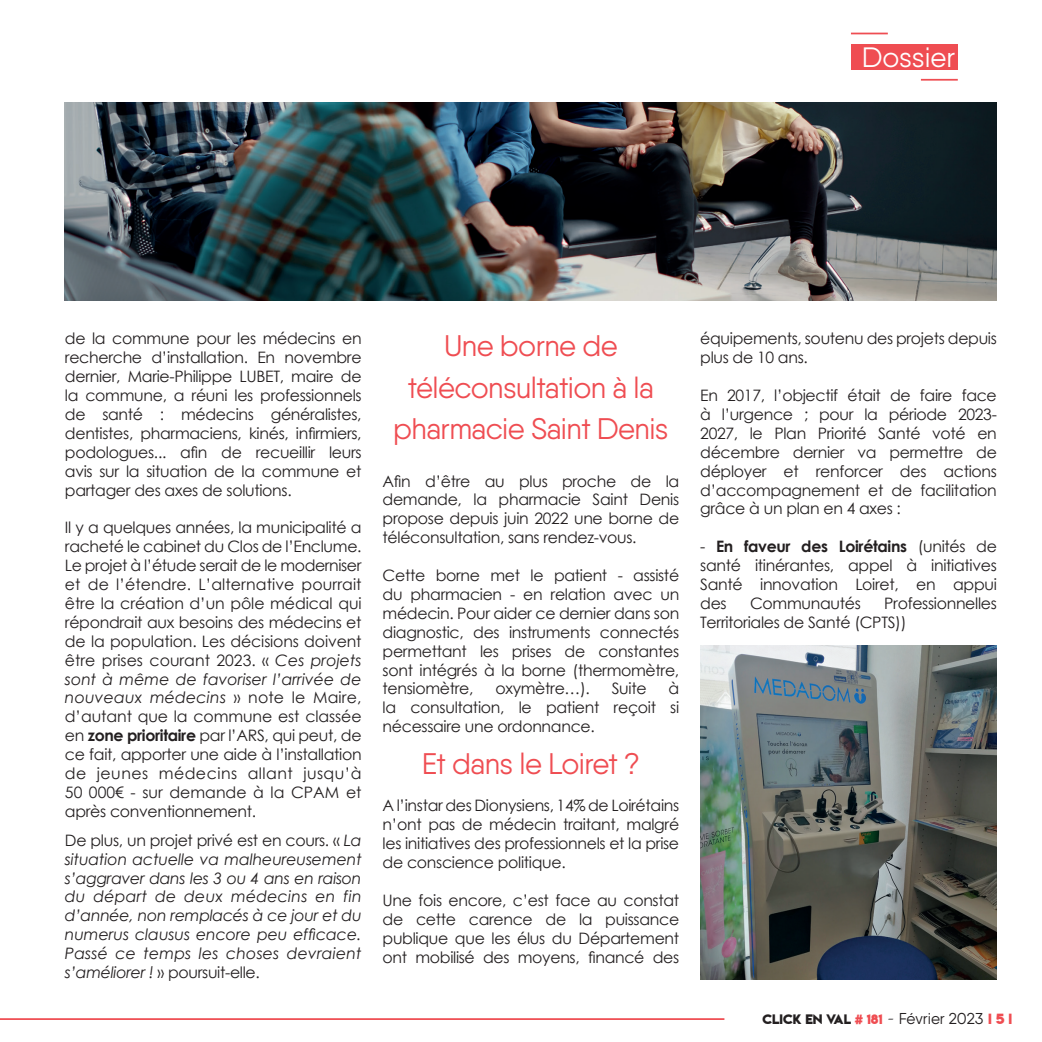
<style>
.page{position:relative;width:1042px;height:1042px;background:#fff}
.page>*{position:absolute;margin:0;border:0;box-sizing:border-box;transform-origin:0 0}
.t1{font:29.75px/41.3px "Qanelas";letter-spacing:-.02em;color:#ef4d52;text-align:center}
.t2{font:28px "Qanelas";color:#fff}
.t3{font:15.75px/18.9px "Century Gothic";letter-spacing:-.02em;color:#231f20;text-align:justify}
.t4{font:italic 15.75px/18.9px "Century Gothic";letter-spacing:.01em;color:#231f20;text-align:justify}
.t5{font:15.75px "Qanelas";color:#231f20}
.s1{font-style:italic}
.s2{font-weight:700}
.s3{font-style:normal}
.s4{font-family:"Lemon Milkbold";font-size:12.25px}
.s5{font-family:"Lemon Milkbold";font-size:12.25px;color:#ef4d52}
.s6{font-family:"Baskerville";font-style:italic;font-size:19.25px}
.s7{font-family:"Lemon Milkbold";font-size:13.12px;color:#ef4d52}
</style>
<div class="page">
<img style="left:65px;top:102px;width:932px;height:198px">
<hr style="left:0;top:1018px;width:724px;height:2px;background:#ef4d52">
<div style="left:851px;top:44px;width:106px;height:26px;background:#ef4d52"></div>
<hr style="left:921px;top:79px;width:37px;height:2px;background:#ef4d52">
<hr style="left:851px;top:33px;width:37px;height:1px;background:#ef4d52">
<img style="left:700px;top:645px;width:297px;height:335px">
<p class="t2" style="left:862px;top:40px;width:95px">Dossier</p>
<p class="t3" style="left:65px;top:329px;width:298px">de la commune pour les médecins en recherche d’installation. En novembre dernier, Marie-Philippe LUBET, maire de la commune, a réuni les professionnels de santé : médecins généralistes, dentistes, pharmaciens, kinés, infirmiers, podologues... afin de recueillir leurs avis sur la situation de la commune et partager des axes de solutions.</p>
<p class="t3" style="left:65px;top:518px;width:298px">Il y a quelques années, la municipalité a racheté le cabinet du Clos de l’Enclume.<br>Le projet à l’étude serait de le moderniser et de l’étendre. L’alternative pourrait être la création d’un pôle médical qui répondrait aux besoins des médecins et de la population. Les décisions doivent être prises courant 2023. « <span class="s1">Ces projets sont à même de favoriser l’arrivée de nouveaux médecins</span> » note le Maire, d’autant que la commune est classée en <span class="s2">zone prioritaire</span> par l’ARS, qui peut, de ce fait, apporter une aide à l’installation de jeunes médecins allant jusqu’à 50 000€ - sur demande à la CPAM et après conventionnement.</p>
<p class="t4" style="left:65px;top:830px;width:298px"><span class="s3">De plus, un projet privé est en cours. «</span> La situation actuelle va malheureusement s’aggraver dans les 3 ou 4 ans en raison du départ de deux médecins en fin d’année, non remplacés à ce jour et du numerus clausus encore peu efficace.<br>Passé ce temps les choses devraient s’améliorer ! <span class="s3">» poursuit-elle.</span></p>
<p class="t1" style="left:393px;top:325px;width:277px">Une borne de téléconsultation à la pharmacie Saint Denis</p>
<p class="t3" style="left:383px;top:471px;width:298px">Afin d’être au plus proche de la demande, la pharmacie Saint Denis propose depuis juin 2022 une borne de téléconsultation, sans rendez-vous.</p>
<p class="t3" style="left:383px;top:566px;width:298px">Cette borne met le patient - assisté du pharmacien - en relation avec un médecin. Pour aider ce dernier dans son diagnostic, des instruments connectés permettant les prises de constantes sont intégrés à la borne (thermomètre, tensiomètre,</p>
<p class="t3" style="left:383px;top:679px;width:298px;text-indent:286px">à la consultation, le patient reçoit si nécessaire une ordonnance.</p>
<p class="t1" style="left:422px;top:742px;width:220px">Et dans le Loiret ?</p>
<p class="t3" style="left:383px;top:796px;width:298px">A l’instar des Dionysiens, 14% de Loirétains n’ont pas de médecin traitant, malgré les initiatives des professionnels et la prise de conscience politique.</p>
<p class="t3" style="left:383px;top:890px;width:298px">Une fois encore, c’est face au constat de cette carence de la puissance publique que les élus du Département ont mobilisé des moyens, financé des</p>
<p class="t3" style="left:495px;top:679px;width:96px">oxymètre…).</p>
<p class="t3" style="left:612px;top:679px;width:36px">Suite</p>
<p class="t3" style="left:700px;top:329px;width:298px">équipements, soutenu des projets depuis plus de 10 ans.</p>
<p class="t3" style="left:700px;top:385px;width:298px">En 2017, l’objectif était de faire face à l’urgence ; pour la période 2023- 2027, le Plan Priorité Santé voté en décembre dernier va permettre de déployer et renforcer des actions d’accompagnement et de facilitation grâce à un plan en 4 axes :</p>
<p class="t3" style="left:700px;top:537px;width:298px">- <span class="s2">En faveur des Loirétains</span> (unités de santé itinérantes, appel à initiatives Santé innovation Loiret, en appui des</p>
<p class="t3" style="left:750px;top:593px;width:112px">Communautés</p>
<p class="t3" style="left:700px;top:593px;width:298px;text-indent:184px">Professionnelles<br>Territoriales de Santé (CPTS))</p>
<p class="t5" style="left:762px;top:1008px;width:251px"><span class="s4">CLICK EN VAL</span> <span class="s5"># 181</span> <span class="s6">-</span> Février 2023 <span class="s7">I 5 I</span></p>
</div>
